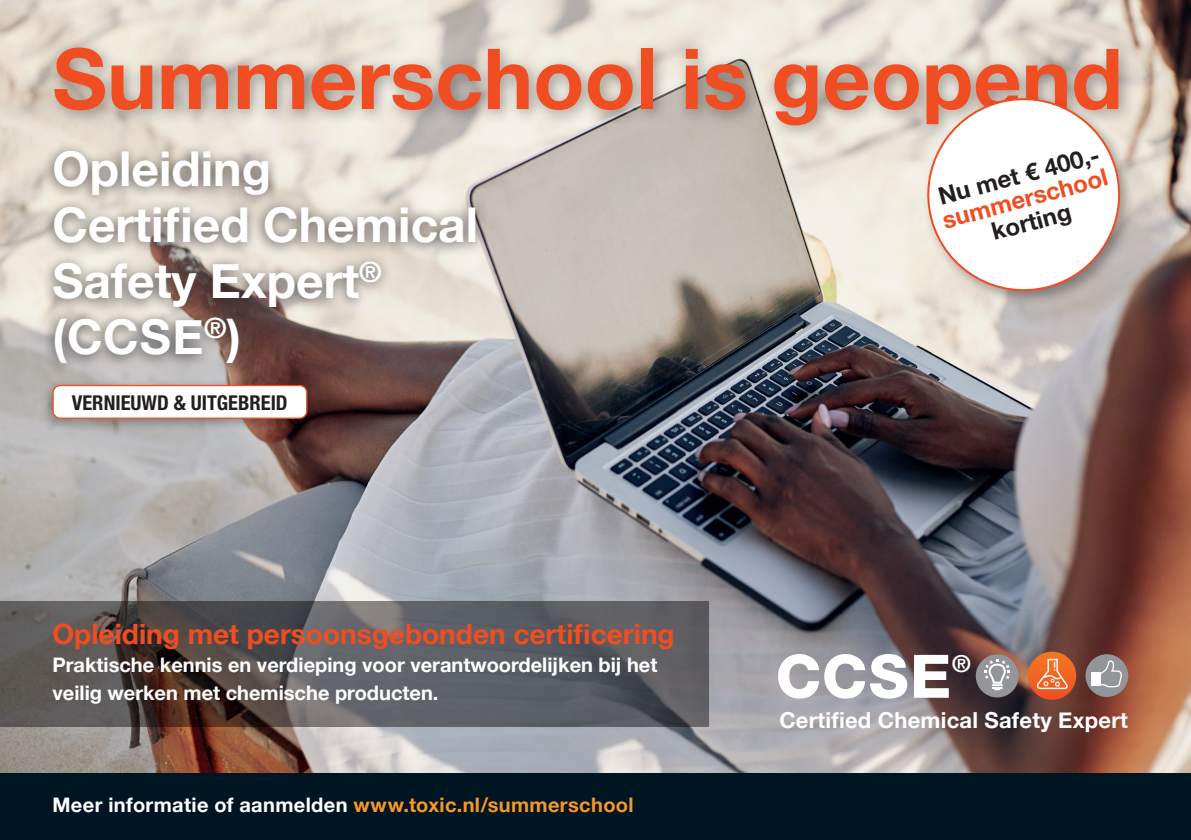
<style>
.page{position:relative;width:1191px;height:840px;background:#fff}
.page>*{position:absolute;margin:0;border:0;box-sizing:border-box;transform-origin:0 0}
.t1{font:700 84px "Helvetica Neue";color:#f04d22}
.t2{font:800 60px "Helvetica Neue";color:#fff}
.t3{font:700 48px/56px "Helvetica Neue";color:#fff}
.t4{font:700 28px "Helvetica Neue";color:#f04d22}
.t5{font:700 24px "Helvetica Neue";color:#231f20}
.t6{font:700 24px "Helvetica Neue";color:#f04d22}
.t7{font:700 23.4px "Helvetica Neue";color:#fff}
.t8{font:700 22px "Helvetica Neue";letter-spacing:.01em;color:#fff}
.t9{font:700 condensed 20.4px "Helvetica Neue";color:#231f20}
.t10{font:700 20px/28px "Helvetica Neue";color:#fff}
.t11{font:700 20px "Helvetica Neue";letter-spacing:.02em;color:#fff}
.s1{color:#f79727}
</style>
<div class="page">
<img style="left:0;top:0;width:1191px;height:773px">
<svg style="left:1028px;top:651px;width:48px;height:48px"></svg>
<svg style="left:1036px;top:657px;width:33px;height:33px"></svg>
<div style="left:1085px;top:653px;width:43px;height:43px;background:#939598;border-radius:50%"></div>
<svg style="left:1098px;top:658px;width:25px;height:30px"></svg>
<div style="left:1090px;top:671px;width:10px;height:14px;background:#fff"></div>
<div style="left:975px;top:654px;width:43px;height:43px;background:#939598;border-radius:50%"></div>
<svg style="left:984px;top:659px;width:26px;height:31px"></svg>
<div style="left:41px;top:141px;width:445px;height:235px;background:#231f20;opacity:.7"></div>
<div style="left:0;top:773px;width:1191px;height:66px;background:#001522"></div>
<div style="left:45px;top:38px;width:1090px;height:104px;background:#231f20;opacity:.4"></div>
<svg style="left:0;top:601px;width:709px;height:125px;background:#585658"></svg>
<div style="left:39px;top:376px;width:276px;height:56px;background:#231f20;opacity:.4"></div>
<div style="left:53px;top:385px;width:254px;height:33px;background:#fff;border-radius:7px"></div>
<div style="left:52px;top:384px;width:255px;height:34px;border:1px solid #f04d22;border-radius:7px"></div>
<div style="left:922px;top:93px;width:214px;height:214px;background:#231f20;opacity:.4"></div>
<svg style="left:918px;top:89px;width:211px;height:211px"></svg>
<h1 class="t1" style="left:52px;top:13px;width:1071px">Summerschool is geopend</h1>
<h3 class="t3" style="left:52px;top:142px;width:427px">Opleiding<br>Certified Chemical<br>Safety Expert<sup>® </sup>(CCSE<sup>®</sup>)</h3>
<p class="t9" style="left:72px;top:390px;width:217px">VERNIEUWD &amp; UITGEBREID</p>
<h3 class="t4" style="left:52px;top:611px;width:624px">Opleiding met persoonsgebonden certificering</h3>
<p class="t10" style="left:52px;top:650px;width:606px">Praktische kennis en verdieping voor verantwoordelijken bij het veilig werken met chemische producten.</p>
<p class="t11" style="left:52px;top:788px;width:582px">Meer informatie of aanmelden <span class="s1">www.toxic.nl/summerschool</span></p>
<p class="t5" style="left:934px;top:178px;width:167px;rotate:-15deg">Nu met € 400,-</p>
<p class="t6" style="left:938px;top:202px;width:172px;rotate:-15deg">summerschool</p>
<p class="t5" style="left:987px;top:214px;width:83px;rotate:-15deg">korting</p>
<h2 class="t2" style="left:775px;top:640px;width:177px">CCSE</h2>
<p class="t7" style="left:952px;top:645px;width:20px">®</p>
<p class="t8" style="left:779px;top:702px;width:350px">Certified Chemical Safety Expert</p>
</div>
